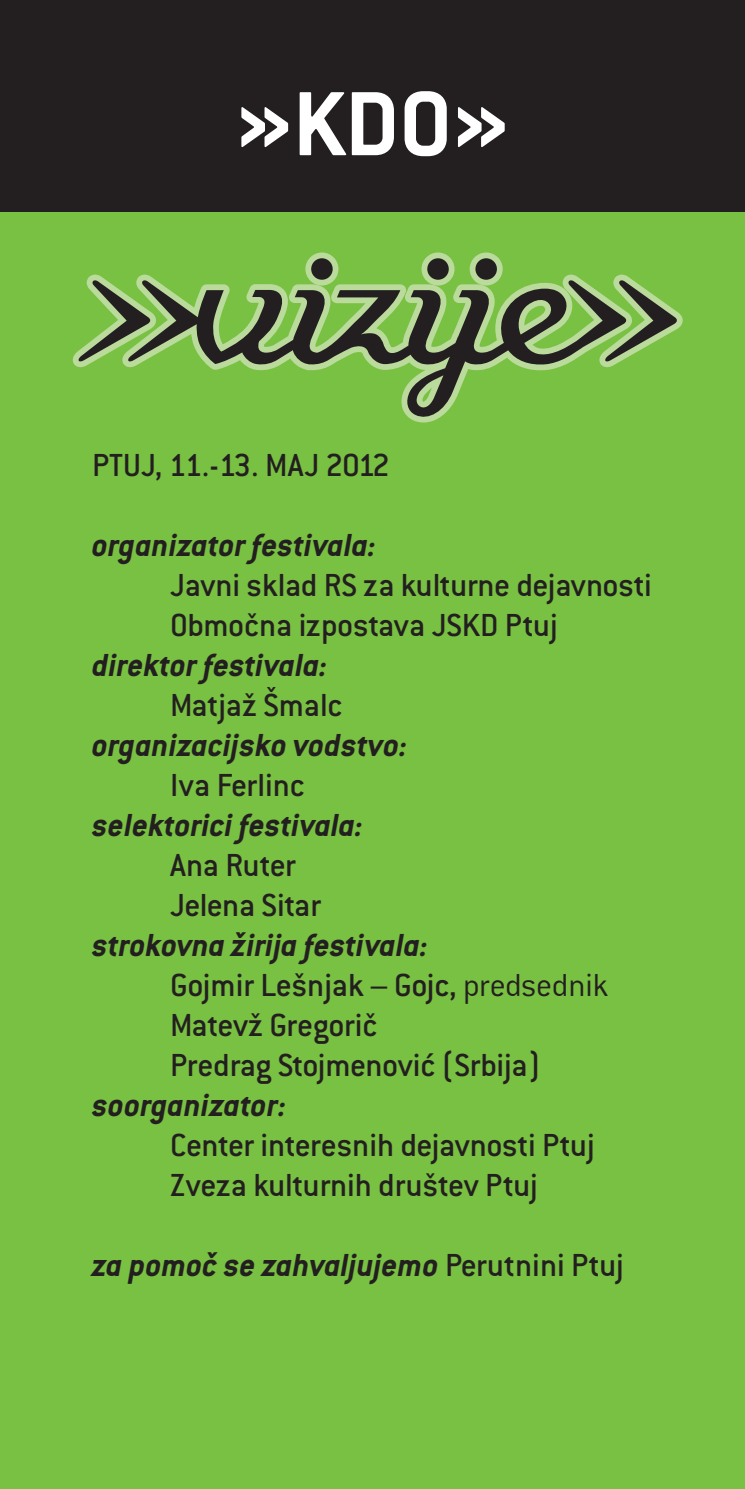
<style>
.page{position:relative;width:745px;height:1489px;background:#fff}
.page>*{position:absolute;margin:0;border:0;box-sizing:border-box;transform-origin:0 0}
.t1{font:700 100px "Conduit BU";color:#fff}
.tekoci_tekst{font:500 35px "Conduit BU";letter-spacing:-.01em;color:#231f20}
.tekoci_tekst-2{font:italic 700 35px "Conduit BU";color:#231f20}
.s1{font-weight:300}
.s2{font-weight:500;font-style:normal}
</style>
<div class="page">
<div style="left:0;top:0;width:744px;height:214px;background:#231f20"></div>
<div style="left:0;top:213px;width:744px;height:1275px;background:#79c142"></div>
<svg style="left:73px;top:353px;width:3px;height:13px"></svg>
<svg style="left:677px;top:312px;width:5px;height:17px"></svg>
<svg style="left:421px;top:252px;width:33px;height:33px"></svg>
<svg style="left:469px;top:252px;width:33px;height:33px"></svg>
<svg style="left:305px;top:252px;width:33px;height:33px"></svg>
<svg style="left:76px;top:258px;width:601px;height:163px"></svg>
<p class="t1" style="left:235px;top:65px;width:275px">»KDO»</p>
<p class="tekoci_tekst" style="left:92px;top:445px;width:299px">PTUJ, 11.-13. MAJ 2012</p>
<p class="tekoci_tekst-2" style="left:92px;top:524px;width:285px">organizator festivala:</p>
<p class="tekoci_tekst" style="left:170px;top:565px;width:483px">Javni sklad RS za kulturne dejavnosti</p>
<p class="tekoci_tekst" style="left:170px;top:605px;width:388px">Območna izpostava JSKD Ptuj</p>
<p class="tekoci_tekst-2" style="left:92px;top:644px;width:236px">direktor festivala:</p>
<p class="tekoci_tekst" style="left:170px;top:685px;width:173px">Matjaž Šmalc</p>
<p class="tekoci_tekst-2" style="left:92px;top:724px;width:316px">organizacijsko vodstvo:</p>
<p class="tekoci_tekst" style="left:170px;top:765px;width:136px">Iva Ferlinc</p>
<p class="tekoci_tekst-2" style="left:92px;top:804px;width:272px">selektorici festivala:</p>
<p class="tekoci_tekst" style="left:170px;top:845px;width:127px">Ana Ruter</p>
<p class="tekoci_tekst" style="left:170px;top:885px;width:152px">Jelena Sitar</p>
<p class="tekoci_tekst-2" style="left:92px;top:924px;width:337px">strokovna žirija festivala:</p>
<p class="tekoci_tekst" style="left:170px;top:965px;width:439px">Gojmir Lešnjak – Gojc, <span class="s1">predsednik</span></p>
<p class="tekoci_tekst" style="left:170px;top:1005px;width:209px">Matevž Gregorič</p>
<p class="tekoci_tekst" style="left:170px;top:1045px;width:371px">Predrag Stojmenović (Srbija)</p>
<p class="tekoci_tekst-2" style="left:92px;top:1084px;width:196px">soorganizator:</p>
<p class="tekoci_tekst" style="left:170px;top:1125px;width:426px">Center interesnih dejavnosti Ptuj</p>
<p class="tekoci_tekst" style="left:170px;top:1165px;width:369px">Zveza kulturnih društev Ptuj</p>
<p class="tekoci_tekst-2" style="left:92px;top:1244px;width:533px">za pomoč se zahvaljujemo <span class="s2">Perutnini Ptuj</span></p>
</div>
